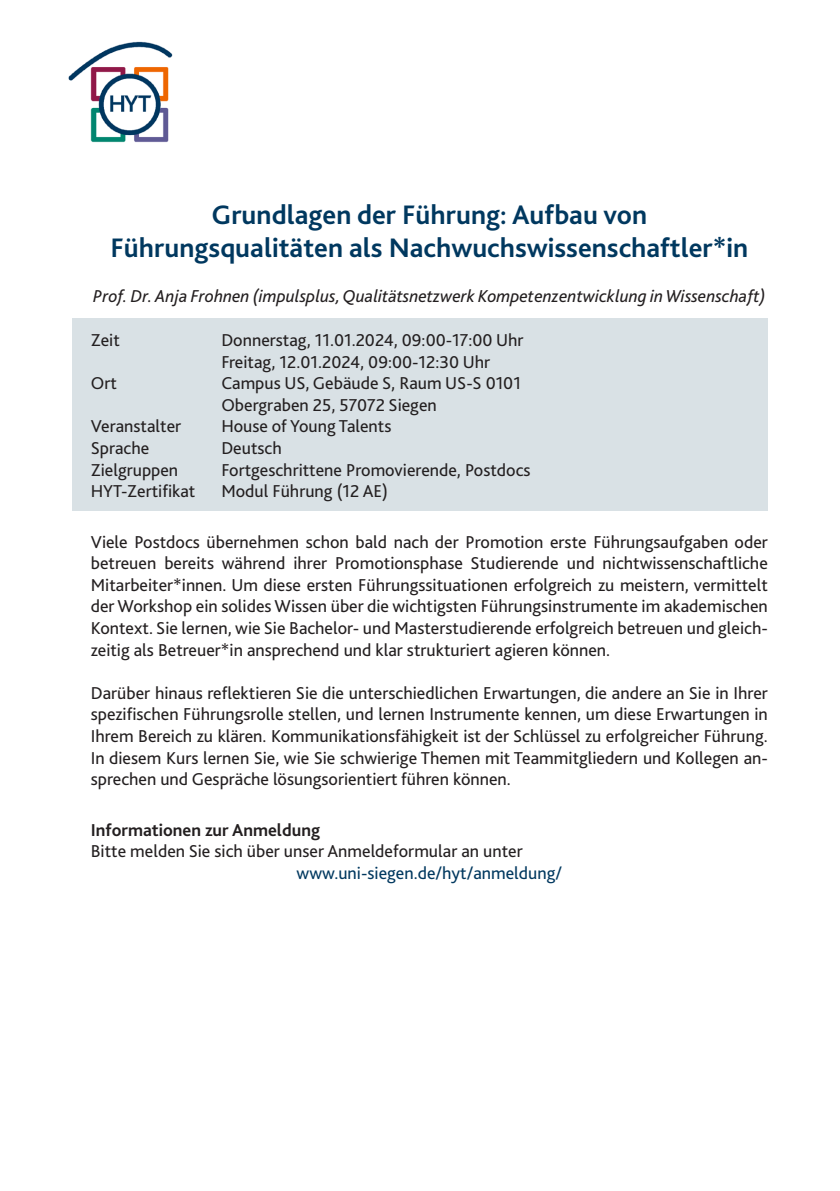
<style>
.page{position:relative;width:840px;height:1191px;background:#fff}
.page>*{position:absolute;margin:0;border:0;box-sizing:border-box;transform-origin:0 0}
.Titel{font:700 28px/33.6px "Bliss 2";color:#00385f;text-align:center}
.Haupttext{font:18px/21.6px "Bliss 2";color:#231f20;text-align:justify}
.Formalia{font:18px "Bliss 2";color:#231f20}
.Lehrende_Person{font:italic 18px "Bliss 2";color:#231f20}
.LINKS{font:18px "Bliss 2";color:#00385f}
.Infos_zur_Anmeldung{font:700 18px "Bliss 2";color:#231f20}
</style>
<div class="page">
<img style="left:68px;top:41px;width:105px;height:102px">
<div style="left:72px;top:318px;width:695px;height:193px;background:#d9e1e5"></div>
<p class="Titel" style="left:110px;top:197px;width:638px">Grundlagen der Führung: Aufbau von<br>Führungsqualitäten als Nachwuchswissenschaftler*in</p>
<p class="Lehrende_Person" style="left:93px;top:284px;width:673px">Prof. Dr. Anja Frohnen (impulsplus, Qualitätsnetzwerk Kompetenzentwicklung in Wissenschaft)</p>
<p class="Formalia" style="left:91px;top:329px;width:31px">Zeit</p>
<p class="Formalia" style="left:221px;top:329px;width:303px">Donnerstag, 11.01.2024, 09:00-17:00 Uhr</p>
<p class="Formalia" style="left:221px;top:350px;width:270px">Freitag, 12.01.2024, 09:00-12:30 Uhr</p>
<p class="Formalia" style="left:91px;top:372px;width:28px">Ort</p>
<p class="Formalia" style="left:221px;top:372px;width:301px">Campus US, Gebäude S, Raum US-S 0101</p>
<p class="Formalia" style="left:221px;top:393px;width:217px">Obergraben 25, 57072 Siegen</p>
<p class="Formalia" style="left:91px;top:415px;width:92px">Veranstalter</p>
<p class="Formalia" style="left:221px;top:415px;width:171px">House of Young Talents</p>
<p class="Formalia" style="left:91px;top:437px;width:60px">Sprache</p>
<p class="Formalia" style="left:221px;top:437px;width:62px">Deutsch</p>
<p class="Formalia" style="left:91px;top:458px;width:89px">Zielgruppen</p>
<p class="Formalia" style="left:221px;top:458px;width:310px">Fortgeschrittene Promovierende, Postdocs</p>
<p class="Formalia" style="left:91px;top:480px;width:106px">HYT-Zertifikat</p>
<p class="Formalia" style="left:221px;top:480px;width:168px">Modul Führung (12 AE)</p>
<p class="Haupttext" style="left:91px;top:530px;width:678px">Viele Postdocs übernehmen schon bald nach der Promotion erste Führungsaufgaben oder betreuen bereits während ihrer Promotionsphase Studierende und nichtwissenschaftliche Mitarbeiter*innen. Um diese ersten Führungssituationen erfolgreich zu meistern, vermittelt der Workshop ein solides Wissen über die wichtigsten Führungsinstrumente im akademischen Kontext. Sie lernen, wie Sie Bachelor- und Masterstudierende erfolgreich betreuen und gleich&shy;zeitig als Betreuer*in ansprechend und klar strukturiert agieren können.</p>
<p class="Haupttext" style="left:91px;top:681px;width:678px">Darüber hinaus reflektieren Sie die unterschiedlichen Erwartungen, die andere an Sie in Ihrer spezifischen Führungsrolle stellen, und lernen Instrumente kennen, um diese Erwartungen in Ihrem Bereich zu klären. Kommunikationsfähigkeit ist der Schlüssel zu erfolgreicher Führung.<br>In diesem Kurs lernen Sie, wie Sie schwierige Themen mit Teammitgliedern und Kollegen an&shy;sprechen und Gespräche lösungsorientiert führen können.</p>
<p class="Infos_zur_Anmeldung" style="left:91px;top:818px;width:231px">Informationen zur Anmeldung</p>
<p class="Haupttext" style="left:91px;top:840px;width:433px">Bitte melden Sie sich über unser Anmeldeformular an unter</p>
<p class="LINKS" style="left:296px;top:861px;width:267px">www.uni-siegen.de/hyt/anmeldung/</p>
</div>
